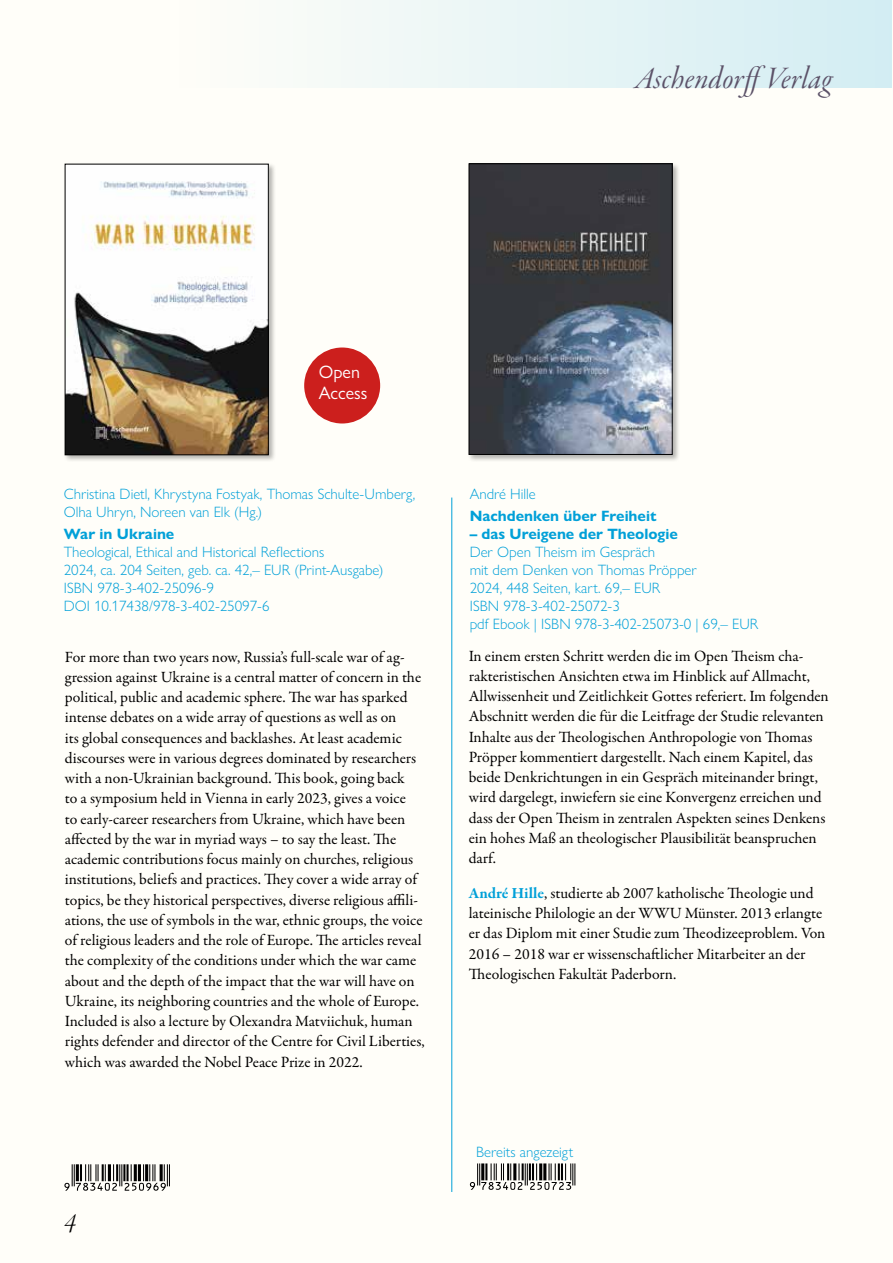
<style>
.page{position:relative;width:893px;height:1263px;background:#fffef9}
.page>*{position:absolute;margin:0;border:0;box-sizing:border-box;transform-origin:0 0}
.t1{font:33px "Garamond Premr Pro It Disp";letter-spacing:.01em;color:#5c5268}
.t2{font:30px "Garamond Premr Pro Lt It Disp";color:#000}
.t3{font:18px/21.6px "Gill Sans Nova";color:#fff}
.t4{font:15.75px/20.2px "Garamond Premr Pro";color:#000}
.t5{font:300 15px/18px "Gill Sans Nova";color:#00a0d8}
.t6{font:700 15px "Gill Sans Nova";color:#00a0d8}
.s1{font-weight:700;color:#00a0d8}
</style>
<div class="page">
<hr style="left:451px;top:497px;width:1px;height:695px;background:#00a0d8">
<div style="left:0;top:0;width:892px;height:87px;background:linear-gradient(to right,#fffffa,#d4eef3)"></div>
<svg style="left:470px;top:1163px;width:105px;height:27px"></svg>
<div style="left:467px;top:162px;width:213px;height:300px;background:#000;opacity:.3"></div>
<img style="left:471px;top:166px;width:199px;height:287px">
<div style="left:469px;top:164px;width:203px;height:291px;border:1px solid #000"></div>
<div style="left:63px;top:162px;width:213px;height:300px;background:#000;opacity:.3"></div>
<img style="left:67px;top:166px;width:199px;height:287px">
<div style="left:65px;top:164px;width:203px;height:291px;border:1px solid #000"></div>
<svg style="left:64px;top:1164px;width:106px;height:27px"></svg>
<div style="left:304px;top:347px;width:76px;height:76px;background:#cc1f1d;border-radius:50%"></div>
<h1 class="t1" style="left:635px;top:61px;width:199px">AschendorffVerlag</h1>
<p class="t3" style="left:319px;top:361px;width:50px">Open<br>Access</p>
<p class="t5" style="left:64px;top:485px;width:353px">Christina Dietl, Khrystyna Fostyak, Thomas Schulte-Umberg,<br>Olha Uhryn, Noreen van Elk (Hg.)</p>
<p class="t6" style="left:64px;top:525px;width:112px">War in Ukraine</p>
<p class="t5" style="left:64px;top:543px;width:321px">Theological, Ethical and Historical Reflections<br>2024, ca. 204 Seiten, geb. ca. 42,– EUR (Print-Ausgabe)<br>ISBN 978-3-402-25096-9<br>DOI 10.17438/978-3-402-25097-6</p>
<p class="t4" style="left:65px;top:647px;width:361px">For more than two years now, Russia’s full-scale war of ag&shy;gression against Ukraine is a central matter of concern in the political, public and academic sphere. The war has sparked intense debates on a wide array of questions as well as on<br>its global consequences and backlashes. At least academic discourses were in various degrees dominated by researchers with a non-Ukrainian background. This book, going back<br>to a symposium held in Vienna in early 2023, gives a voice<br>to early-career researchers from Ukraine, which have been affected by the war in myriad ways – to say the least. The academic contributions focus mainly on churches, religious institutions, beliefs and practices. They cover a wide array of topics, be they historical perspectives, diverse religious affili&shy;ations, the use of symbols in the war, ethnic groups, the voice of religious leaders and the role of Europe. The articles reveal the complexity of the conditions under which the war came about and the depth of the impact that the war will have on Ukraine, its neighboring countries and the whole of Europe.<br>Included is also a lecture by Olexandra Matviichuk, human rights defender and director of the Centre for Civil Liberties, which was awarded the Nobel Peace Prize in 2022.</p>
<h2 class="t2" style="left:64px;top:1207px;width:14px">4</h2>
<p class="t5" style="left:470px;top:485px;width:68px">André Hille</p>
<p class="t6" style="left:470px;top:507px;width:188px">Nachdenken über Freiheit</p>
<p class="t6" style="left:470px;top:525px;width:210px">– das Ureigene der Theologie</p>
<p class="t5" style="left:470px;top:543px;width:290px">Der Open Theism im Gespräch<br>mit dem Denken von Thomas Pröpper<br>2024, 448 Seiten, kart. 69,– EUR<br>ISBN 978-3-402-25072-3<br>pdf Ebook | ISBN 978-3-402-25073-0 | 69,– EUR</p>
<p class="t4" style="left:469px;top:646px;width:362px">In einem ersten Schritt werden die im Open Theism cha&shy;rakteristischen Ansichten etwa im Hinblick auf Allmacht, Allwissenheit und Zeitlichkeit Gottes referiert. Im folgenden Abschnitt werden die für die Leitfrage der Studie relevanten Inhalte aus der Theologischen Anthropologie von Thomas Pröpper kommentiert dargestellt. Nach einem Kapitel, das beide Denkrichtungen in ein Gespräch miteinander bringt, wird dargelegt, inwiefern sie eine Konvergenz erreichen und dass der Open Theism in zentralen Aspekten seines Denkens ein hohes Maß an theologischer Plausibilität beanspruchen darf.</p>
<p class="t4" style="left:469px;top:883px;width:358px"><span class="s1">André Hille</span>, studierte ab 2007 katholische Theologie und lateinische Philologie an der WWU Münster. 2013 erlangte er das Diplom mit einer Studie zum Theodizeeproblem. Von 2016 – 2018 war er wissenschaftlicher Mitarbeiter an der Theologischen Fakultät Paderborn.</p>
<p class="t5" style="left:476px;top:1143px;width:98px">Bereits angezeigt</p>
</div>
